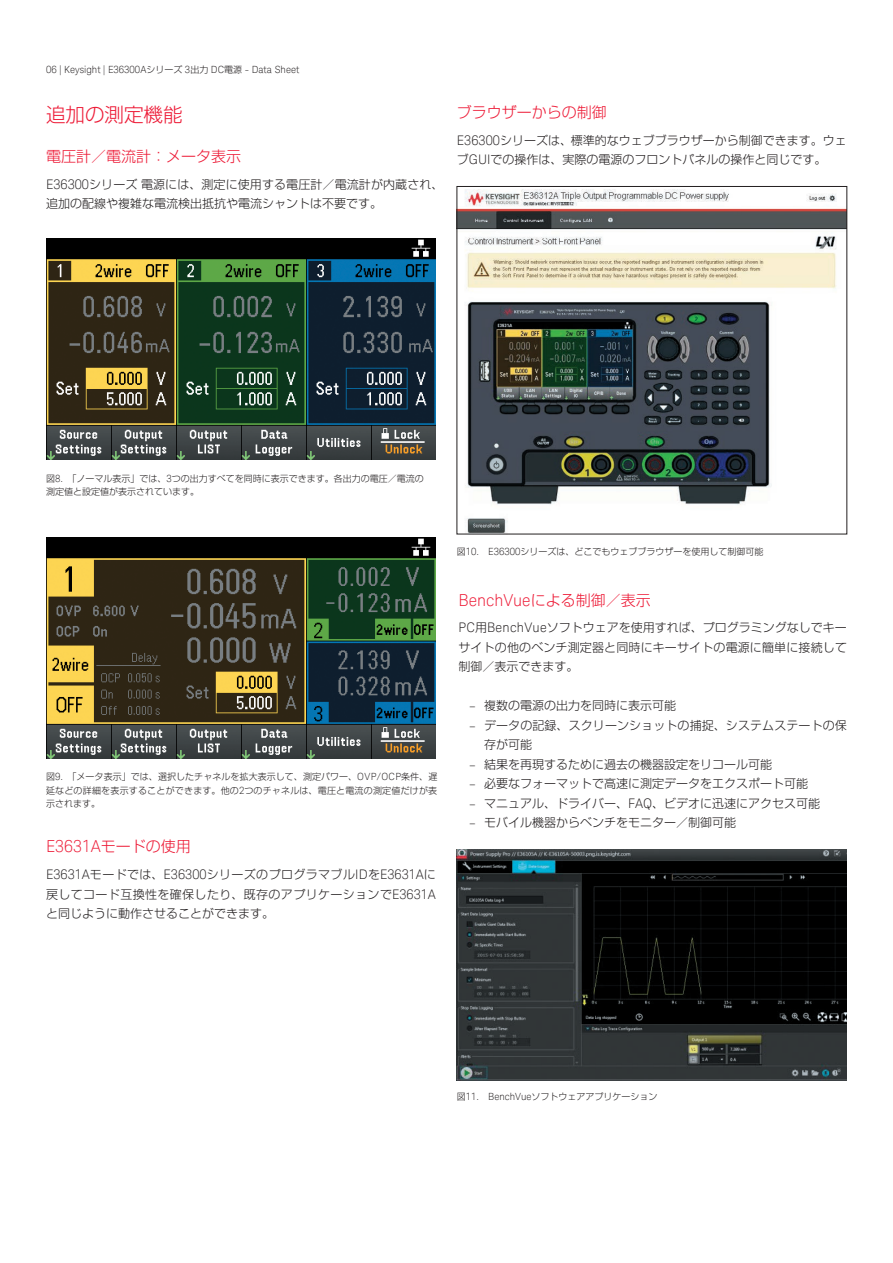
<style>
.page{position:relative;width:893px;height:1263px;background:#fff}
.page>*{position:absolute;margin:0;border:0;box-sizing:border-box;transform-origin:0 0}
.t1{font:300 19.5px "Shin Go Pro";color:#ed1a36}
.t2{font:300 16.5px "Keysight Sans";color:#ed1a36}
.t3{font:300 15px "Shin Go Pro";color:#ed1a36}
.t4{font:300 13.2px "Keysight Sans";color:#231f20}
.t5{font:300 12px/19.5px "Shin Go Pro";color:#231f20}
.t6{font:300 12px/19.5px "Shin Go Pro";letter-spacing:.03em;color:#231f20}
.t7{font:300 9.9px "Keysight Sans";color:#231f20}
.t8{font:300 9px/13.5px "Shin Go Pro";color:#231f20}
.s1{font-family:"Shin Go Pro";font-size:9px}
.s2{font-family:"Keysight Sans";font-size:13.2px}
.s3{font-family:"Keysight Sans";font-size:9.9px}
.s4{font-family:"Shin Go Pro";font-size:15px}
.s5{font-family:"Shin Go Pro";font-size:12px}
.s6{font-family:"Keysight Sans"}
</style>
<div class="page">
<img style="left:46px;top:239px;width:390px;height:221px">
<img style="left:46px;top:537px;width:390px;height:221px">
<img style="left:458px;top:189px;width:387px;height:343px">
<div style="left:456px;top:186px;width:391px;height:348px;border:1px solid #231f20"></div>
<img style="left:457px;top:849px;width:390px;height:232px">
<p class="t7" style="left:46px;top:64px;width:255px">06 | Keysight | E36300A<span class="s1">シリーズ</span> 3<span class="s1">出力</span> DC<span class="s1">電源</span> - Data Sheet</p>
<h1 class="t1" style="left:46px;top:98px;width:138px">追加の測定機能</h1>
<p class="t3" style="left:46px;top:144px;width:197px">電圧計／電流計：メータ表示</p>
<p class="t5" style="left:46px;top:173px;width:399px"><span class="s2">E36300</span>シリーズ電源には、測定に使用する電圧計／電流計が内蔵され、追加の配線や複雑な電流検出抵抗や電流シャントは不要です。</p>
<p class="t3" style="left:457px;top:100px;width:151px">ブラウザーからの制御</p>
<p class="t5" style="left:457px;top:129px;width:391px"><span class="s2">E36300</span>シリーズは、標準的なウェブブラウザーから制御できます。ウェブ<span class="s2">GUI</span>での操作は、実際の電源のフロントパネルの操作と同じです。</p>
<p class="t8" style="left:46px;top:470px;width:379px">図<span class="s3">8.</span>　「ノーマル表示」では、<span class="s3">3</span>つの出力すべてを同時に表示できます。各出力の電圧／電流の測定値と設定値が表示されています。</p>
<p class="t8" style="left:46px;top:769px;width:393px;text-align:justify">図<span class="s3">9.</span>　「メータ表示」では、選択したチャネルを拡大表示して、測定パワー、<span class="s3">OVP/OCP</span>条件、遅延などの詳細を表示することができます。他の<span class="s3">2</span>つのチャネルは、電圧と電流の測定値だけが表示されます。</p>
<h2 class="t2" style="left:46px;top:837px;width:146px">E3631A<span class="s4">モードの使用</span></h2>
<p class="t4" style="left:46px;top:867px;width:391px">E3631A<span class="s5">モードでは、</span>E36300<span class="s5">シリーズのプログラマブル</span>ID<span class="s5">を</span>E3631A<span class="s5">に</span></p>
<p class="t6" style="left:46px;top:883px;width:391px">戻してコード互換性を確保したり、既存のアプリケーションで<span class="s2">E3631A</span>と同じように動作させることができます。</p>
<p class="t8" style="left:457px;top:543px;width:308px">図<span class="s3">10. E36300</span>シリーズは、どこでもウェブブラウザーを使用して制御可能</p>
<h2 class="t2" style="left:458px;top:590px;width:194px">BenchVue<span class="s4">による制御／表示</span></h2>
<p class="t5" style="left:458px;top:617px;width:390px;text-align:justify"><span class="s2">PC</span>用<span class="s2">BenchVue</span>ソフトウェアを使用すれば、プログラミングなしでキーサイトの他のベンチ測定器と同時にキーサイトの電源に簡単に接続して制御／表示できます。</p>
<p class="t5" style="left:469px;top:695px;width:208px"><span class="s6">–</span> 複数の電源の出力を同時に表示可能</p>
<p class="t5" style="left:484px;top:714px;width:364px;text-indent:-15px"><span class="s6">–</span> データの記録、スクリーンショットの捕捉、システムステートの保存が可能</p>
<p class="t5" style="left:469px;top:753px;width:304px"><span class="s6">–</span> 結果を再現するために過去の機器設定をリコール可能</p>
<p class="t5" style="left:469px;top:773px;width:340px"><span class="s6">–</span> 必要なフォーマットで高速に測定データをエクスポート可能</p>
<p class="t5" style="left:469px;top:792px;width:352px"><span class="s6">–</span> マニュアル、ドライバー、<span class="s2">FAQ</span>、ビデオに迅速にアクセス可能</p>
<p class="t5" style="left:469px;top:812px;width:268px"><span class="s6">–</span> モバイル機器からベンチをモニター／制御可能</p>
<p class="t8" style="left:457px;top:1089px;width:202px">図<span class="s3">11. BenchVue</span>ソフトウェアアプリケーション</p>
</div>
